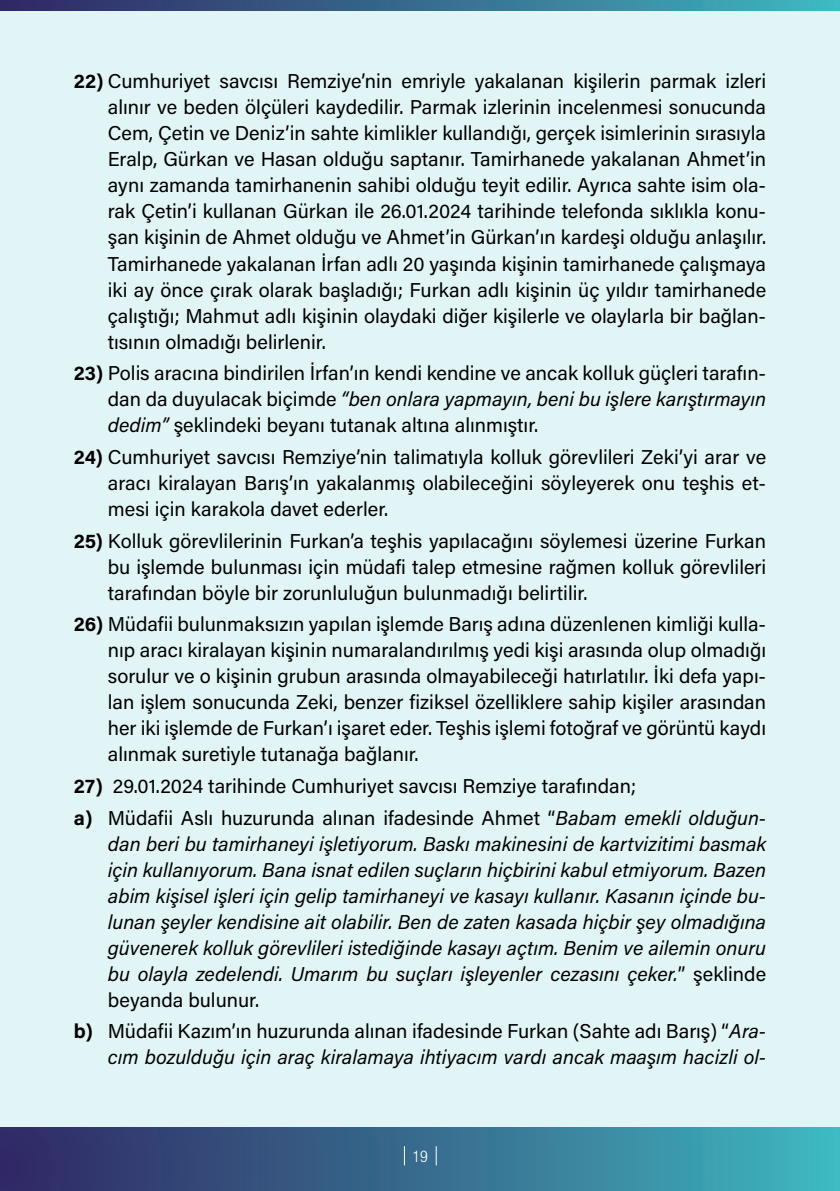
<style>
.page{position:relative;width:840px;height:1191px;background:#fff}
.page>*{position:absolute;margin:0;border:0;box-sizing:border-box;transform-origin:0 0}
.t1{font:20px/26px "Acumin Pro";color:#000;text-align:justify}
.t2{font:italic 20px/26px "Acumin Pro";color:#000;text-align:justify}
.t3{font:300 condensed 16px "Helvetica Neue LT Pro";color:#fff}
.s1{font-weight:700}
.s2{font-style:italic}
.s3{font-weight:700;font-style:normal}
.s4{font-style:normal}
</style>
<div class="page">
<div style="left:0;top:0;width:839px;height:1191px;background:#e2f5f6"></div>
<p class="t1" style="left:108px;top:68px;width:659px;text-indent:-34px"><span class="s1">22)</span> Cumhuriyet savcısı Remziye’nin emriyle yakalanan kişilerin parmak izleri alınır ve beden ölçüleri kaydedilir. Parmak izlerinin incelenmesi sonucunda Cem, Çetin ve Deniz’in sahte kimlikler kullandığı, gerçek isimlerinin sırasıyla Eralp, Gürkan ve Hasan olduğu saptanır. Tamirhanede yakalanan Ahmet’in aynı zamanda tamirhanenin sahibi olduğu teyit edilir. Ayrıca sahte isim ola&shy;rak Çetin’i kullanan Gürkan ile 26.01.2024 tarihinde telefonda sıklıkla konu&shy;şan kişinin de Ahmet olduğu ve Ahmet’in Gürkan’ın kardeşi olduğu anlaşılır.<br>Tamirhanede yakalanan İrfan adlı 20 yaşında kişinin tamirhanede çalışmaya iki ay önce çırak olarak başladığı; Furkan adlı kişinin üç yıldır tamirhanede çalıştığı; Mahmut adlı kişinin olaydaki diğer kişilerle ve olaylarla bir bağlan&shy;tısının olmadığı belirlenir.</p>
<p class="t1" style="left:108px;top:359px;width:659px;text-indent:-34px"><span class="s1">23)</span> Polis aracına bindirilen İrfan’ın kendi kendine ve ancak kolluk güçleri tarafın&shy;dan da duyulacak biçimde <span class="s2">“ben onlara yapmayın, beni bu işlere karıştırmayın dedim”</span> şeklindeki beyanı tutanak altına alınmıştır.</p>
<p class="t1" style="left:108px;top:443px;width:659px;text-indent:-34px"><span class="s1">24)</span> Cumhuriyet savcısı Remziye’nin talimatıyla kolluk görevlileri Zeki’yi arar ve aracı kiralayan Barış’ın yakalanmış olabileceğini söyleyerek onu teşhis et&shy;mesi için karakola davet ederler.</p>
<p class="t1" style="left:108px;top:527px;width:659px;text-indent:-34px"><span class="s1">25)</span> Kolluk görevlilerinin Furkan’a teşhis yapılacağını söylemesi üzerine Furkan bu işlemde bulunması için müdafi talep etmesine rağmen kolluk görevlileri tarafından böyle bir zorunluluğun bulunmadığı belirtilir.</p>
<p class="t1" style="left:108px;top:610px;width:659px;text-indent:-34px"><span class="s1">26)</span> Müdafii bulunmaksızın yapılan işlemde Barış adına düzenlenen kimliği kulla&shy;nıp aracı kiralayan kişinin numaralandırılmış yedi kişi arasında olup olmadığı sorulur ve o kişinin grubun arasında olmayabileceği hatırlatılır. İki defa yapı&shy;lan işlem sonucunda Zeki, benzer fiziksel özelliklere sahip kişiler arasından her iki işlemde de Furkan’ı işaret eder. Teşhis işlemi fotoğraf ve görüntü kaydı alınmak suretiyle tutanağa bağlanır.</p>
<p class="t1" style="left:74px;top:772px;width:563px"><span class="s1">27)</span> 29.01.2024 tarihinde Cumhuriyet savcısı Remziye tarafından;</p>
<p class="t2" style="left:108px;top:804px;width:659px;text-indent:-34px"><span class="s3">a)</span> <span class="s4">Müdafii Aslı huzurunda alınan ifadesinde Ahmet “</span>Babam emekli olduğun&shy;dan beri bu tamirhaneyi işletiyorum. Baskı makinesini de kartvizitimi basmak için kullanıyorum. Bana isnat edilen suçların hiçbirini kabul etmiyorum. Bazen abim kişisel işleri için gelip tamirhaneyi ve kasayı kullanır. Kasanın içinde bu&shy;lunan şeyler kendisine ait olabilir. Ben de zaten kasada hiçbir şey olmadığına güvenerek kolluk görevlileri istediğinde kasayı açtım. Benim ve ailemin onuru bu olayla zedelendi. Umarım bu suçları işleyenler cezasını çeker.<span class="s4">” şeklinde beyanda bulunur.</span></p>
<p class="t2" style="left:74px;top:1017px;width:693px;text-align:right"><span class="s3">b)</span> <span class="s4">Müdafii Kazım’ın huzurunda alınan ifadesinde Furkan (Sahte adı Barış) “</span>Ara&shy;cım bozulduğu için araç kiralamaya ihtiyacım vardı ancak maaşım hacizli ol-</p>
<p class="t3" style="left:412px;top:1146px;width:17px">19</p>
</div>
